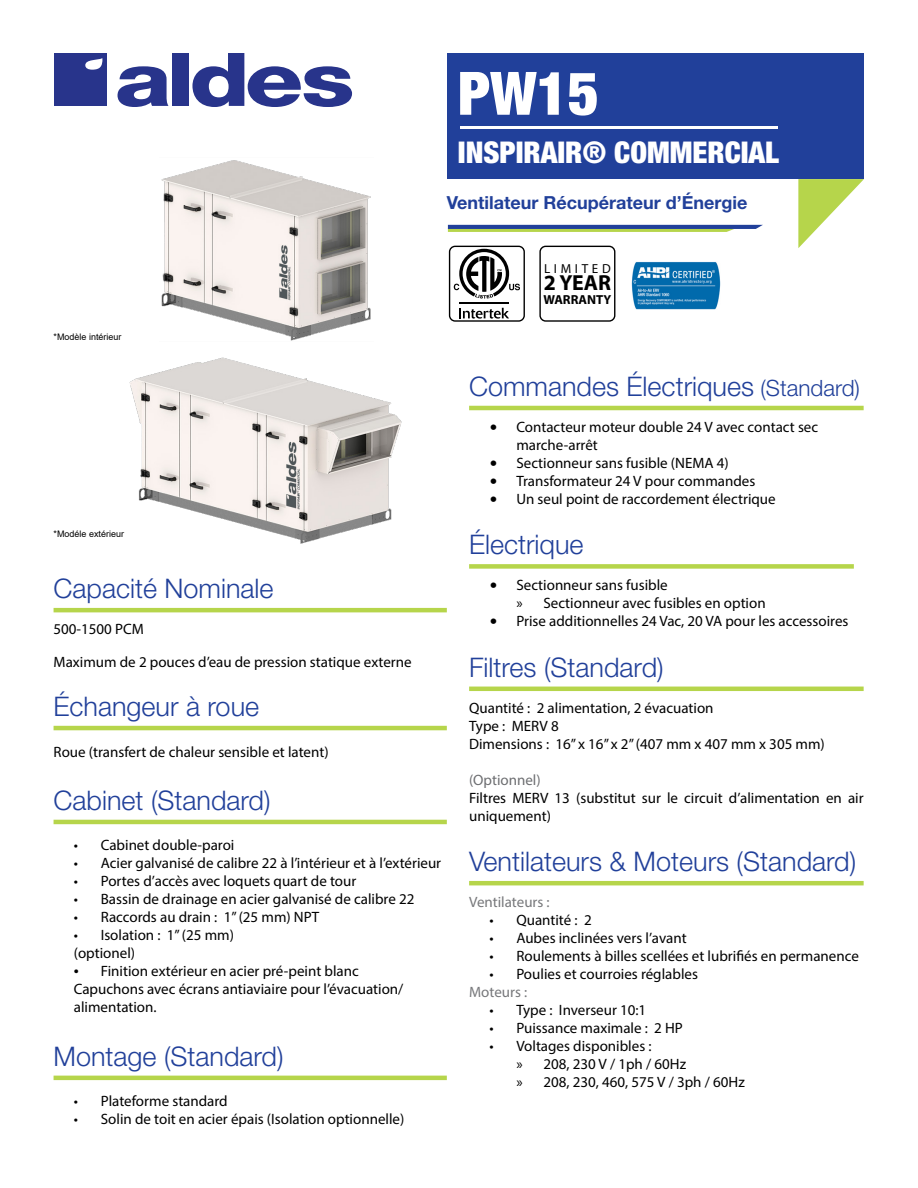
<style>
.page{position:relative;width:918px;height:1188px;background:#fff}
.page>*{position:absolute;margin:0;border:0;box-sizing:border-box;transform-origin:0 0}
.t1{font:900 condensed 59.85px "Helvetica Neue LT Std";color:#fff}
.t2{font:900 condensed 30px "Helvetica Neue LT Std";color:#fff}
.t3{font:300 27px "Helvetica Neue LT Std";color:#21409a}
.t4{font:700 21.9px "Myriad Pro";color:#000}
.t5{font:700 18px "Helvetica Neue LT Std";color:#21409a}
.t6{font:15px/18px "Myriad Pro";color:#000}
.t7{font:15px "Myriad Pro";color:#77787b}
.t8{font:15px "Myriad Pro";color:#6d6e71}
.t9{font:700 13.05px "Myriad Pro";color:#000}
.t10{font:13.05px "Myriad Pro";letter-spacing:.28em;color:#000}
.t11{font:9px "Arial";color:#000}
.s1{font-size:18px}
.s2{font-size:22.5px}
.s3{font-family:"Verdana"}
</style>
<div class="page">
<hr style="left:54px;top:608px;width:393px;height:4px;background:#b6d54b">
<hr style="left:54px;top:726px;width:393px;height:4px;background:#b6d54b">
<hr style="left:54px;top:820px;width:393px;height:4px;background:#b6d54b">
<hr style="left:54px;top:1076px;width:393px;height:4px;background:#b6d54b">
<svg style="left:798px;top:179px;width:66px;height:69px"></svg>
<svg style="left:448px;top:225px;width:315px;height:7px;background:#668382"></svg>
<div style="left:448px;top:53px;width:416px;height:126px;background:#21409a"></div>
<hr style="left:460px;top:127px;width:317px;height:2px;background:#fff">
<hr style="left:469px;top:406px;width:395px;height:4px;background:#b6d54b">
<div style="left:469px;top:564px;width:385px;height:5px;background:#b6d54b"></div>
<hr style="left:469px;top:687px;width:395px;height:4px;background:#b6d54b">
<hr style="left:469px;top:881px;width:395px;height:4px;background:#b6d54b">
<div style="left:449px;top:246px;width:76px;height:76px;border:1px solid #000;border-radius:6px"></div>
<svg style="left:459px;top:308px;width:50px;height:11px"></svg>
<hr style="left:459px;top:302px;width:50px;height:2px;background:#000">
<svg style="left:454px;top:249px;width:66px;height:50px"></svg>
<img style="left:631px;top:262px;width:90px;height:47px">
<img style="left:129px;top:357px;width:273px;height:187px">
<img style="left:161px;top:160px;width:210px;height:181px">
<div style="left:539px;top:246px;width:76px;height:76px;border:1px solid #000;border-radius:6px"></div>
<div style="left:54px;top:53px;width:53px;height:53px;background:#28348b"></div>
<svg style="left:118px;top:66px;width:50px;height:41px"></svg>
<div style="left:172px;top:53px;width:17px;height:53px;background:#28348b"></div>
<svg style="left:192px;top:53px;width:160px;height:54px"></svg>
<svg style="left:85px;top:58px;width:18px;height:12px"></svg>
<h1 class="t1" style="left:458px;top:57px;width:143px">PW15</h1>
<h2 class="t2" style="left:458px;top:134px;width:323px">INSPIRAIR® COMMERCIAL</h2>
<p class="t5" style="left:447px;top:191px;width:302px">Ventilateur Récupérateur d’Énergie</p>
<p class="t11" style="left:54px;top:330px;width:70px">*Modèle intérieur</p>
<p class="t11" style="left:54px;top:528px;width:72px">*Modéle extérieur</p>
<h3 class="t3" style="left:54px;top:572px;width:222px">Capacité Nominale</h3>
<p class="t6" style="left:54px;top:620px;width:92px">500-1500 PCM</p>
<p class="t6" style="left:54px;top:653px;width:360px">Maximum de 2 pouces d’eau de pression statique externe</p>
<h3 class="t3" style="left:54px;top:690px;width:207px">Échangeur à roue</h3>
<p class="t6" style="left:54px;top:742px;width:277px">Roue (transfert de chaleur sensible et latent)</p>
<h3 class="t3" style="left:54px;top:784px;width:219px">Cabinet (Standard)</h3>
<p class="t6" style="left:74px;top:836px;width:162px">• Cabinet double-paroi</p>
<p class="t6" style="left:74px;top:854px;width:369px">• Acier galvanisé de calibre 22 à l’intérieur et à l’extérieur</p>
<p class="t6" style="left:74px;top:872px;width:284px">• Portes d’accès avec loquets quart de tour</p>
<p class="t6" style="left:74px;top:890px;width:342px">• Bassin de drainage en acier galvanisé de calibre 22</p>
<p class="t6" style="left:74px;top:908px;width:247px">• Raccords au drain : 1” (25 mm) NPT</p>
<p class="t6" style="left:74px;top:926px;width:162px">• Isolation : 1” (25 mm) (optionel)</p>
<p class="t6" style="left:74px;top:962px;width:331px"><span class="s1">•</span> Finition extérieur en acier pré-peint blanc<br>Capuchons avec écrans antiaviaire pour l’évacuation/ alimentation.</p>
<h3 class="t3" style="left:54px;top:1040px;width:232px">Montage (Standard)</h3>
<p class="t6" style="left:74px;top:1092px;width:155px">• Plateforme standard</p>
<p class="t6" style="left:74px;top:1110px;width:332px">• Solin de toit en acier épais (Isolation optionnelle)</p>
<p class="t10" style="left:544px;top:261px;width:68px">LIMITED</p>
<h3 class="t4" style="left:544px;top:269px;width:69px">2 YEAR</h3>
<p class="t9" style="left:543px;top:291px;width:69px">WARRANTY</p>
<h3 class="t3" style="left:469px;top:370px;width:392px">Commandes Électriques <span class="s2">(Standard)</span></h3>
<p class="t6" style="left:516px;top:418px;width:303px;text-indent:-27px"><span class="s3">•</span> Contacteur moteur double 24 V avec contact sec marche-arrêt</p>
<p class="t6" style="left:489px;top:454px;width:241px"><span class="s3">•</span> Sectionneur sans fusible (NEMA 4)</p>
<p class="t6" style="left:489px;top:472px;width:267px"><span class="s3">•</span> Transformateur 24 V pour commandes</p>
<p class="t6" style="left:489px;top:490px;width:288px"><span class="s3">•</span> Un seul point de raccordement électrique</p>
<h3 class="t3" style="left:469px;top:528px;width:116px">Électrique</h3>
<p class="t6" style="left:516px;top:576px;width:251px;text-indent:-27px"><span class="s3">•</span> Sectionneur sans fusible<br>» Sectionneur avec fusibles en option</p>
<p class="t6" style="left:489px;top:612px;width:361px"><span class="s3">•</span> Prise additionnelles 24 Vac, 20 VA pour les accessoires</p>
<h3 class="t3" style="left:469px;top:651px;width:196px">Filtres (Standard)</h3>
<p class="t6" style="left:469px;top:699px;width:357px">Quantité : 2 alimentation, 2 évacuation<br>Type : MERV 8<br>Dimensions : 16” x 16” x 2” (407 mm x 407 mm x 305 mm)</p>
<p class="t8" style="left:469px;top:771px;width:73px">(Optionnel)</p>
<p class="t6" style="left:469px;top:789px;width:396px">Filtres MERV 13 (substitut sur le circuit d’alimentation en air uniquement)</p>
<h3 class="t3" style="left:469px;top:845px;width:389px">Ventilateurs &amp; Moteurs (Standard)</h3>
<p class="t7" style="left:469px;top:893px;width:82px">Ventilateurs :</p>
<p class="t6" style="left:489px;top:911px;width:104px">• Quantité : 2</p>
<p class="t6" style="left:489px;top:929px;width:199px">• Aubes inclinées vers l’avant</p>
<p class="t6" style="left:489px;top:947px;width:371px">• Roulements à billes scellées et lubrifiés en permanence</p>
<p class="t6" style="left:489px;top:965px;width:210px">• Poulies et courroies réglables</p>
<p class="t7" style="left:469px;top:983px;width:60px">Moteurs :</p>
<p class="t6" style="left:489px;top:1001px;width:158px">• Type : Inverseur 10:1</p>
<p class="t6" style="left:489px;top:1019px;width:195px">• Puissance maximale : 2 HP</p>
<p class="t6" style="left:516px;top:1037px;width:230px;text-indent:-27px">• Voltages disponibles :<br>» 208, 230 V / 1ph / 60Hz<br>» 208, 230, 460, 575 V / 3ph / 60Hz</p>
</div>
